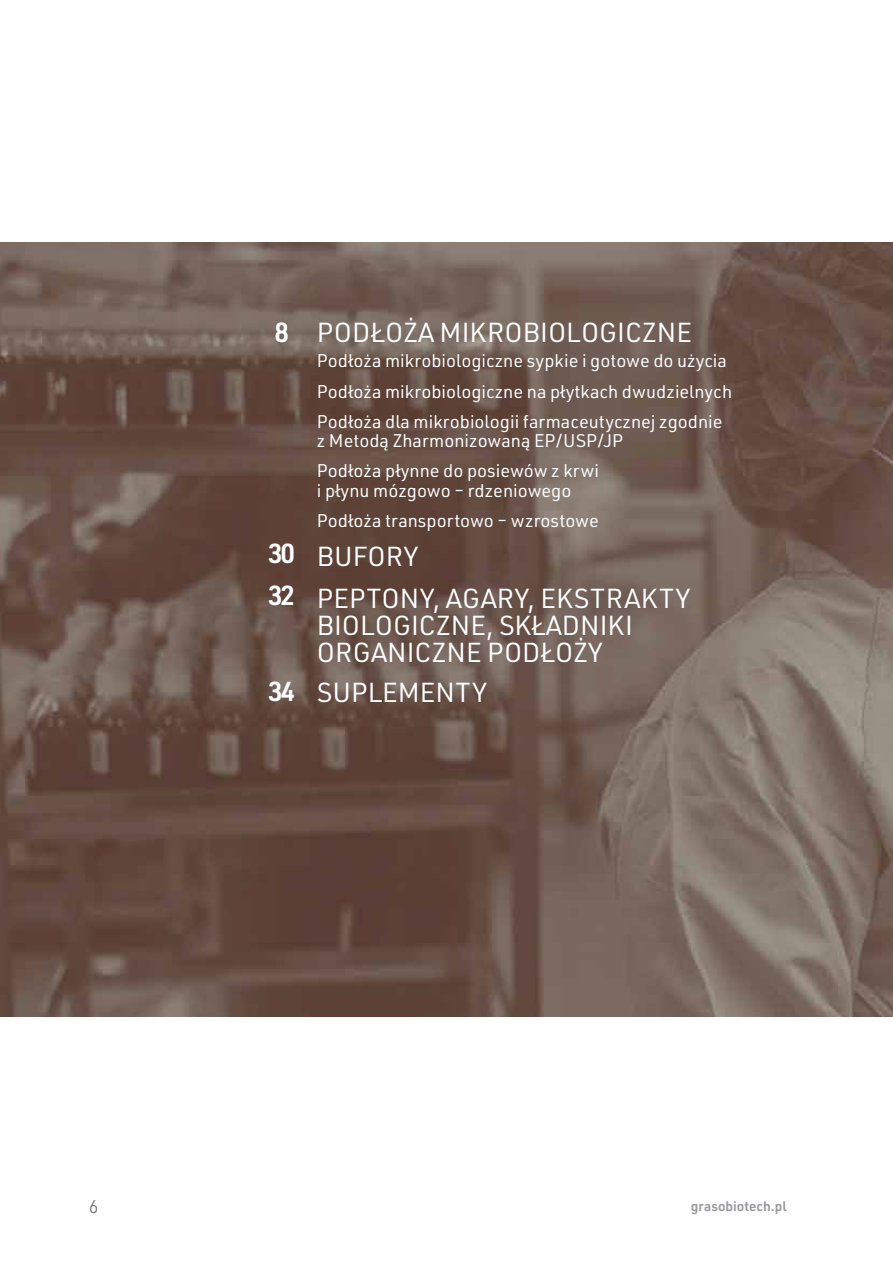
<style>
.page{position:relative;width:893px;height:1263px;background:#fff}
.page>*{position:absolute;margin:0;border:0;box-sizing:border-box;transform-origin:0 0}
.t1{font:27px/42px "URWDIN";color:#fff}
.t2{font:600 27px/42.2px "URWDIN";color:#fff}
.t3{font:18px/30px "URWDIN";color:#fff}
.t4{font:300 18px "URWDIN";color:#68676c}
.t5{font:600 13.5px "URWDIN";color:#98989c}
</style>
<div class="page">
<img style="left:0;top:242px;width:893px;height:774px">
<h1 class="t2" style="left:274px;top:310px;width:16px">8</h1>
<h1 class="t2" style="left:268px;top:532px;width:28px">30<br>32</h1>
<h1 class="t2" style="left:268px;top:669px;width:28px">34</h1>
<h1 class="t1" style="left:317px;top:311px;width:377px">PODŁOŻA MIKROBIOLOGICZNE</h1>
<p class="t3" style="left:317px;top:345px;width:417px">Podłoża mikrobiologiczne sypkie i gotowe do użycia<br>Podłoża mikrobiologiczne na płytkach dwudzielnych<br>Podłoża dla mikrobiologii farmaceutycznej zgodnie</p>
<p class="t3" style="left:317px;top:425px;width:308px">z Metodą Zharmonizowaną EP/USP/JP<br>Podłoża płynne do posiewów z krwi</p>
<p class="t3" style="left:317px;top:475px;width:283px">i płynu mózgowo – rdzeniowego<br>Podłoża transportowo – wzrostowe</p>
<h1 class="t1" style="left:317px;top:534px;width:375px">BUFORY<br>PEPTONY, AGARY, EKSTRAKTY</h1>
<h1 class="t1" style="left:317px;top:611px;width:318px;line-height:27px">BIOLOGICZNE, SKŁADNIKI<br>ORGANICZNE PODŁOŻY</h1>
<h1 class="t1" style="left:317px;top:671px;width:171px">SUPLEMENTY</h1>
<p class="t4" style="left:89px;top:1195px;width:11px">6</p>
<p class="t5" style="left:691px;top:1197px;width:97px">grasobiotech.pl</p>
</div>
